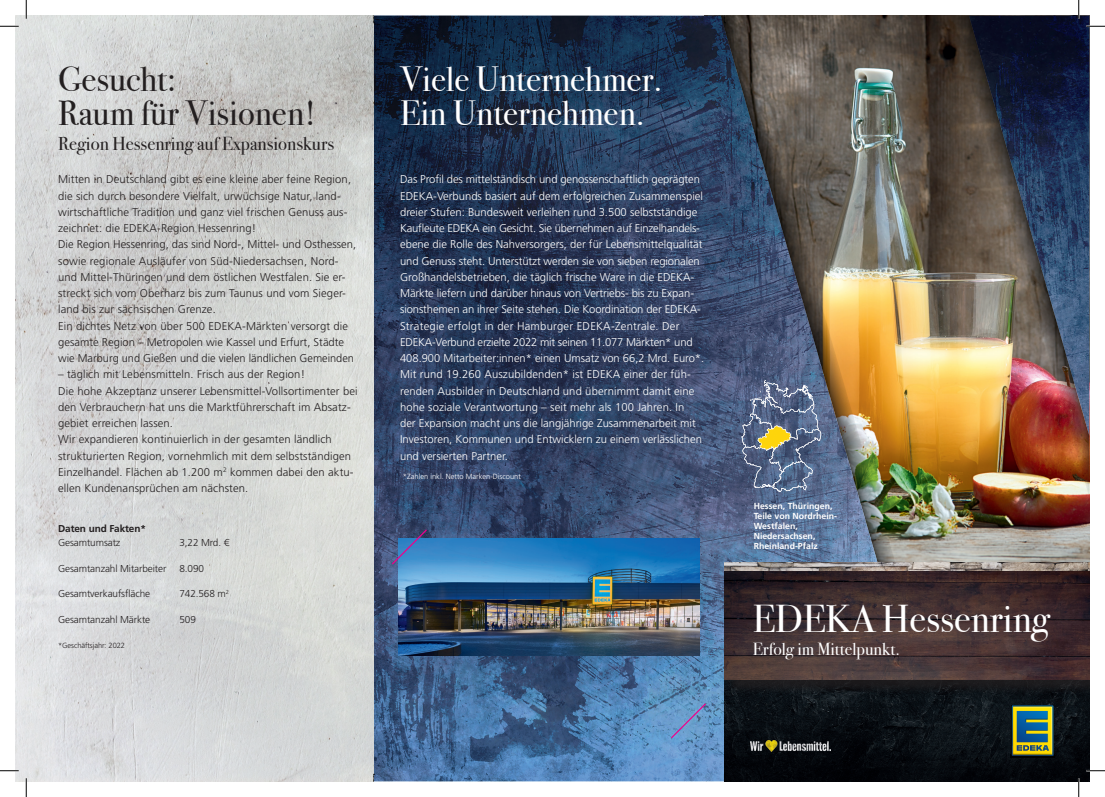
<style>
.page{position:relative;width:1105px;height:797px;background:#fff}
.page>*{position:absolute;margin:0;border:0;box-sizing:border-box;transform-origin:0 0}
.t1{font:38.75px "Bodoni Svty Two ITCTT";color:#fff}
.t2{font:35px/33.8px "Bodoni Svty Two ITCTT";color:#fff}
.t3{font:35px/33.8px "Bodoni Svty Two ITCTT";color:#231f20}
.t4{font:18.75px "Bodoni Svty Two ITCTT";color:#231f20}
.t5{font:17.5px "Bodoni Svty Two ITCTT";color:#fff}
.t6{font:300 11.25px/16.2px "Frutiger LT Std";letter-spacing:.01em;color:#231f20}
.t7{font:300 11.25px/16.2px "Frutiger LT Std";color:#fff}
.t8{font:300 10px "Frutiger LT Std";letter-spacing:-.01em;color:#231f20}
.t9{font:700 10px "Frutiger LT Std";letter-spacing:-.01em;color:#231f20}
.t10{font:700 8.75px/10px "Frutiger LT Std";color:#fff}
.t11{font:300 7.5px "Frutiger LT Std";color:#fff}
.t12{font:300 7.5px "Frutiger LT Std";letter-spacing:-.01em;color:#231f20}
</style>
<div class="page">
<img style="left:16px;top:16px;width:1073px;height:765px">
<img style="left:724px;top:562px;width:365px;height:9px">
<img style="left:724px;top:679px;width:365px;height:102px">
<div style="left:726px;top:573px;width:363px;height:122px;background:#231f20;opacity:.75"></div>
<img style="left:724px;top:571px;width:365px;height:108px">
<img style="left:1009px;top:703px;width:46px;height:55px">
<img style="left:1011px;top:705px;width:43px;height:52px">
<img style="left:1009px;top:703px;width:7px;height:36px">
<img style="left:1049px;top:722px;width:6px;height:36px">
<svg style="left:1012px;top:705px;width:41px;height:1px"></svg>
<img style="left:1012px;top:706px;width:41px;height:49px">
<img style="left:750px;top:740px;width:81px;height:11px">
<img style="left:738px;top:381px;width:87px;height:110px">
<img style="left:398px;top:538px;width:301px;height:117px">
<svg style="left:670px;top:702px;width:37px;height:37px"></svg>
<svg style="left:391px;top:528px;width:37px;height:38px"></svg>
<svg style="left:0;top:25px;width:19px;height:2px"></svg>
<svg style="left:1086px;top:25px;width:19px;height:2px"></svg>
<svg style="left:0;top:770px;width:19px;height:1px"></svg>
<svg style="left:1086px;top:770px;width:19px;height:1px"></svg>
<svg style="left:25px;top:0;width:2px;height:19px"></svg>
<svg style="left:25px;top:778px;width:2px;height:19px"></svg>
<svg style="left:1078px;top:0;width:1px;height:19px"></svg>
<svg style="left:1078px;top:778px;width:1px;height:19px"></svg>
<h2 class="t3" style="left:58px;top:58px;width:260px">Gesucht:<br>Raum für Visionen!</h2>
<h3 class="t4" style="left:58px;top:128px;width:278px">Region Hessenring auf Expansionskurs</h3>
<p class="t6" style="left:58px;top:171px;width:300px">Mitten in Deutschland gibt es eine kleine aber feine Region, die sich durch besondere Vielfalt, urwüchsige Natur, land&shy;wirtschaftliche Tradition und ganz viel frischen Genuss aus&shy;zeichnet: die EDEKA-Region Hessenring!<br>Die Region Hessenring, das sind Nord-, Mittel- und Osthessen, sowie regionale Ausläufer von Süd-Niedersachsen, Nord&shy;und Mittel-Thüringen und dem östlichen Westfalen. Sie er&shy;streckt sich vom Oberharz bis zum Taunus und vom Sieger&shy;land bis zur sächsischen Grenze.<br>Ein dichtes Netz von über 500 EDEKA-Märkten versorgt die gesamte Region – Metropolen wie Kassel und Erfurt, Städte wie Marburg und Gießen und die vielen ländlichen Gemeinden</p>
<p class="t6" style="left:58px;top:366px;width:301px">– täglich mit Lebensmitteln. Frisch aus der Region!<br>Die hohe Akzeptanz unserer Lebensmittel-Vollsortimenter bei den Verbrauchern hat uns die Marktführerschaft im Absatz&shy;gebiet erreichen lassen.<br>Wir expandieren kontinuierlich in der gesamten ländlich strukturierten Region, vornehmlich mit dem selbstständigen Einzelhandel. Flächen ab 1.200 m<sup>2</sup> kommen dabei den aktu&shy;ellen Kundenansprüchen am nächsten.</p>
<p class="t9" style="left:58px;top:522px;width:89px">Daten und Fakten*</p>
<p class="t8" style="left:58px;top:536px;width:64px">Gesamtumsatz</p>
<p class="t8" style="left:179px;top:536px;width:51px">3,22 Mrd. €</p>
<p class="t8" style="left:58px;top:562px;width:110px">Gesamtanzahl Mitarbeiter</p>
<p class="t8" style="left:179px;top:562px;width:26px">8.090</p>
<p class="t8" style="left:58px;top:587px;width:94px">Gesamtverkaufsfläche</p>
<p class="t8" style="left:179px;top:587px;width:51px">742.568 m<sup>2</sup></p>
<p class="t8" style="left:58px;top:614px;width:94px">Gesamtanzahl Märkte</p>
<p class="t8" style="left:179px;top:614px;width:18px">509</p>
<p class="t12" style="left:58px;top:641px;width:68px">*Geschäftsjahr: 2022</p>
<h2 class="t2" style="left:400px;top:58px;width:264px">Viele Unternehmer.<br>Ein Unternehmen.</h2>
<p class="t7" style="left:400px;top:171px;width:306px">Das Profil des mittelständisch und genossenschaftlich geprägten EDEKA-Verbunds basiert auf dem erfolgreichen Zusammenspiel dreier Stufen: Bundesweit verleihen rund 3.500 selbstständige Kaufleute EDEKA ein Gesicht. Sie übernehmen auf Einzelhandels&shy;ebene die Rolle des Nahversorgers, der für Lebensmittelqualität und Genuss steht. Unterstützt werden sie von sieben regionalen Großhandelsbetrieben, die täglich frische Ware in die EDEKA-Märkte liefern und darüber hinaus von Vertriebs- bis zu Expan&shy;sionsthemen an ihrer Seite stehen. Die Koordination der EDEKA-Strategie erfolgt in der Hamburger EDEKA-Zentrale. Der EDEKA-Verbund erzielte 2022 mit seinen 11.077 Märkten* und 408.900 Mitarbeiter:innen* einen Umsatz von 66,2 Mrd. Euro*.<br>Mit rund 19.260 Auszubildenden* ist EDEKA einer der füh&shy;renden Ausbilder in Deutschland und übernimmt damit eine hohe soziale Verantwortung – seit mehr als 100 Jahren. In<br>der Expansion macht uns die langjährige Zusammenarbeit mit Investoren, Kommunen und Entwicklern zu einem verlässlichen und versierten Partner.</p>
<p class="t11" style="left:403px;top:471px;width:119px">*Zahlen inkl. Netto Marken-Discount</p>
<p class="t10" style="left:754px;top:501px;width:85px">Hessen, Thüringen,<br>Teile von Nordrhein-<br>Westfalen,<br>Niedersachsen,<br>Rheinland-Pfalz</p>
<h1 class="t1" style="left:753px;top:587px;width:298px">EDEKA Hessenring</h1>
<h3 class="t5" style="left:753px;top:634px;width:149px">Erfolg im Mittelpunkt.</h3>
</div>
